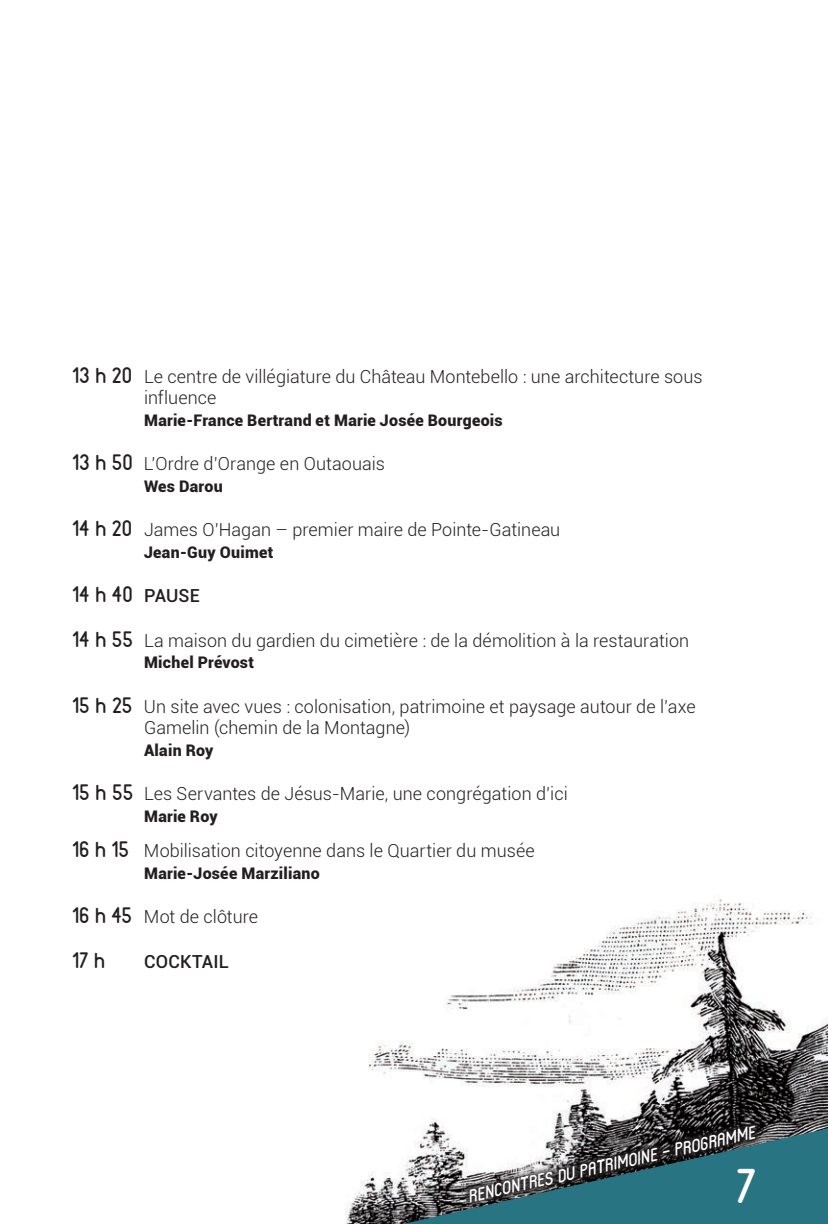
<style>
.page{position:relative;width:828px;height:1224px;background:#fff}
.page>*{position:absolute;margin:0;border:0;box-sizing:border-box;transform-origin:0 0}
.t1{font:700 48px "Reef";color:#fff}
.t2{font:700 22px "Reef";color:#231f20}
.t3{font:300 18px/21.6px "Roboto";letter-spacing:.005em;color:#231f20}
.t4{font:italic 700 18px "Reef";color:#fff}
.t5{font:500 18px "Roboto";letter-spacing:.015em;color:#231f20}
.t6{font:900 16px "Roboto";letter-spacing:.02em;color:#231f20}
.s1{font-family:"Reef";font-weight:700;font-size:22px}
.s2{font-family:"Roboto";font-weight:500;font-size:18px}
</style>
<div class="page">
<img style="left:346px;top:899px;width:482px;height:325px">
<svg style="left:403px;top:1128px;width:425px;height:96px;background:#51808a"></svg>
<div style="left:462px;top:1118px;width:301px;height:92px;background:#231f20;opacity:.8"></div>
<p class="t3" style="left:144px;top:365px;width:560px;text-indent:-72px"><span class="s1">13 h 20</span> Le centre de villégiature du Château Montebello : une architecture sous influence</p>
<p class="t6" style="left:144px;top:409px;width:360px">Marie-France Bertrand et Marie Josée Bourgeois</p>
<p class="t3" style="left:72px;top:452px;width:314px"><span class="s1">13 h 50</span> L’Ordre d’Orange en Outaouais</p>
<p class="t6" style="left:144px;top:475px;width:80px">Wes Darou</p>
<p class="t3" style="left:72px;top:518px;width:490px"><span class="s1">14 h 20</span> James O’Hagan – premier maire de Pointe-Gatineau</p>
<p class="t6" style="left:144px;top:541px;width:131px">Jean-Guy Ouimet</p>
<p class="t2" style="left:72px;top:580px;width:129px">14 h 40 <span class="s2">PAUSE</span></p>
<p class="t3" style="left:72px;top:629px;width:619px"><span class="s1">14 h 55</span> La maison du gardien du cimetière : de la démolition à la restauration</p>
<p class="t6" style="left:144px;top:651px;width:112px">Michel Prévost</p>
<p class="t3" style="left:144px;top:695px;width:553px;text-indent:-72px"><span class="s1">15 h 25</span> Un site avec vues : colonisation, patrimoine et paysage autour de l’axe<br>Gamelin (chemin de la Montagne)</p>
<p class="t6" style="left:144px;top:739px;width:71px">Alain Roy</p>
<p class="t3" style="left:72px;top:782px;width:497px"><span class="s1">15 h 55</span> Les Servantes de Jésus-Marie, une congrégation d’ici</p>
<p class="t6" style="left:144px;top:805px;width:75px">Marie Roy</p>
<p class="t3" style="left:72px;top:839px;width:464px"><span class="s1">16 h 15</span> Mobilisation citoyenne dans le Quartier du musée</p>
<p class="t6" style="left:144px;top:862px;width:177px">Marie-Josée Marziliano</p>
<p class="t3" style="left:72px;top:905px;width:188px"><span class="s1">16 h 45</span> Mot de clôture</p>
<p class="t2" style="left:72px;top:946px;width:34px">17 h</p>
<p class="t5" style="left:144px;top:949px;width:86px">COCKTAIL</p>
<p class="t4" style="left:465px;top:1186px;width:295px;rotate:-13deg">RENCONTRES DU PATRIMOINE - PROGRAMME</p>
<p class="t1" style="left:736px;top:1156px;width:22px">7</p>
</div>
